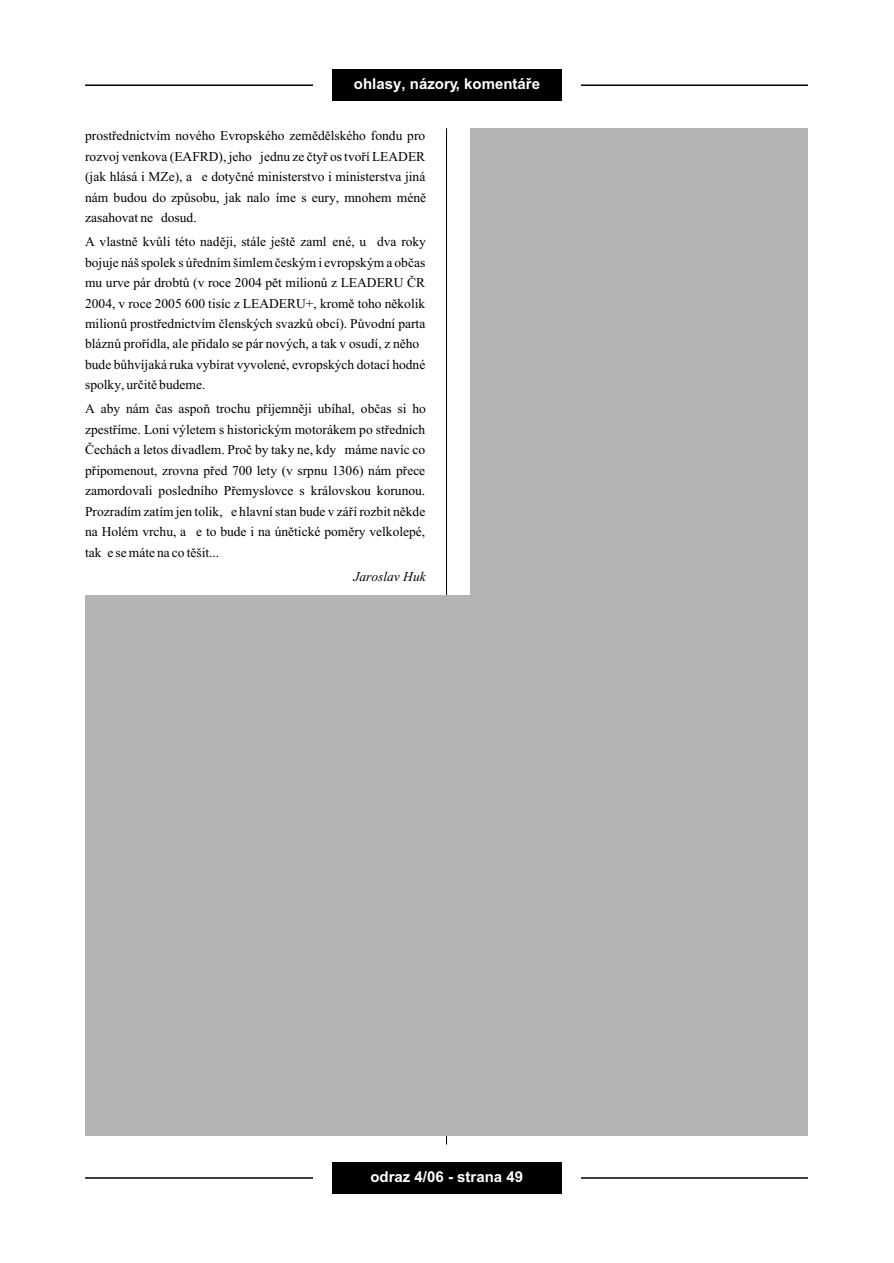
<style>
.page{position:relative;width:894px;height:1263px;background:#fff}
.page>*{position:absolute;margin:0;border:0;box-sizing:border-box;transform-origin:0 0}
.t1{font:700 15px "Arial CE";color:#fff}
.t2{font:13.5px/20.5px "Times New Roman CE";color:#000;text-align:justify}
.t3{font:italic 13.5px "Times New Roman CE";color:#000}
</style>
<div class="page">
<hr style="left:85px;top:84px;width:723px;height:2px;background:#000">
<div style="left:313px;top:69px;width:268px;height:32px;background:#fff"></div>
<div style="left:332px;top:69px;width:229px;height:32px;background:#000"></div>
<hr style="left:85px;top:1177px;width:723px;height:2px;background:#000">
<div style="left:313px;top:1162px;width:268px;height:32px;background:#fff"></div>
<div style="left:332px;top:1162px;width:229px;height:32px;background:#000"></div>
<hr style="left:446px;top:128px;width:1px;height:1017px;background:#000">
<div style="left:85px;top:596px;width:723px;height:540px;background:#b3b3b3"></div>
<div style="left:470px;top:128px;width:338px;height:540px;background:#b3b3b3"></div>
<p class="t1" style="left:354px;top:78px;width:188px">ohlasy, názory, komentáøe</p>
<p class="t2" style="left:85px;top:127px;width:343px">prostøednictvím nového Evropského zemìdìlského fondu pro rozvoj venkova (EAFRD), jehož jednu ze ètyø os tvoøí LEADER (jak hlásá i MZe), a že dotyèné ministerstvo i ministerstva jiná nám budou do zpùsobu, jak naložíme s eury, mnohem ménì zasahovat než dosud.</p>
<p class="t2" style="left:85px;top:233px;width:342px">A vlastnì kvùli této nadìji, stále ještì zamlžené, už dva roky bojuje náš spolek s úøedním šimlem èeským i evropským a obèas mu urve pár drobtù (v roce 2004 pìt milionù z LEADERU ÈR 2004, v roce 2005 600 tisíc z LEADERU+, kromì toho nìkolik milionù prostøednictvím èlenských svazkù obcí). Pùvodní parta bláznù proøídla, ale pøidalo se pár nových, a tak v osudí, z nìhož bude bùhvíjaká ruka vybírat vyvolené, evropských dotací hodné spolky, urèitì budeme.</p>
<p class="t2" style="left:85px;top:400px;width:342px">A aby nám èas aspoò trochu pøíjemnìji ubíhal, obèas si ho zpestøíme. Loni výletem s historickým motorákem po støedních Èechách a letos divadlem. Proè by taky ne, když máme navíc co pøipomenout, zrovna pøed 700 lety (v srpnu 1306) nám pøece zamordovali posledního Pøemyslovce s královskou korunou.<br>Prozradím zatím jen tolik, že hlavní stan bude v záøí rozbit nìkde na Holém vrchu, a že to bude i na únìtické pomìry velkolepé, takže se máte na co tìšit...</p>
<p class="t3" style="left:353px;top:571px;width:74px">Jaroslav Huk</p>
<p class="t1" style="left:370px;top:1171px;width:154px">odraz 4/06 - strana 49</p>
</div>
